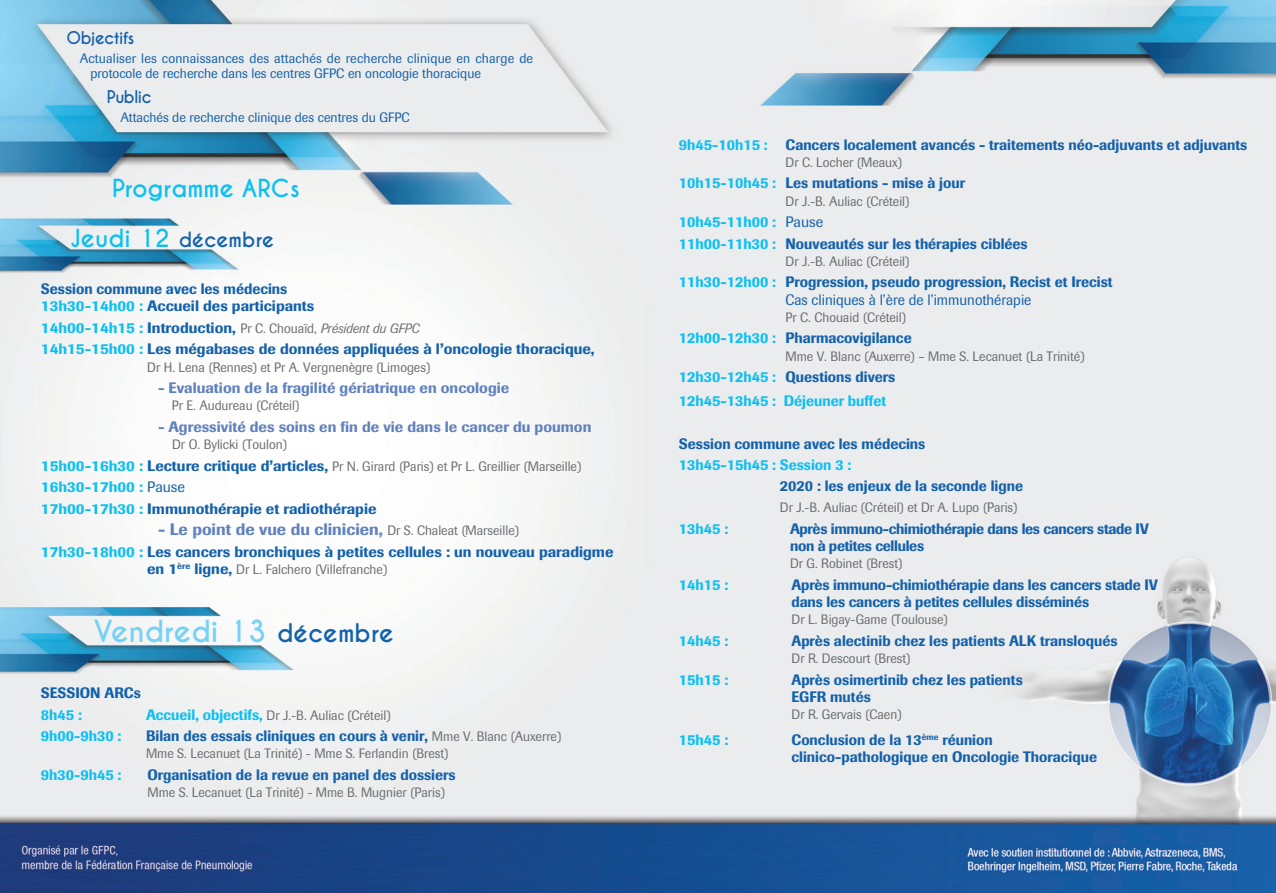
<style>
.page{position:relative;width:1276px;height:893px;background:#fff}
.page>*{position:absolute;margin:0;border:0;box-sizing:border-box;transform-origin:0 0}
.t1{font:700 28.5px "Caviar Dreams";color:#75d1f6}
.t2{font:700 23.4px "Caviar Dreams";color:#0dbff2}
.t3{font:700 19.65px "Caviar Dreams";color:#1361ab}
.t4{font:500 16.5px "Imago";color:#6081be}
.t5{font:700 16.5px "Caviar Dreams";letter-spacing:-.03em;color:#1361ab}
.t6{font:500 15px/17.2px "Imago";color:#1361ab;scale:.95 1}
.t7{font:500 15px/21.5px "Imago";color:#1361ab}
.t8{font:500 15px/23.7px "Imago";color:#0dbff2;scale:.95 1}
.t9{font:500 15px "Imago";color:#6081be}
.t10{font:500 15px/17.2px "Imago";letter-spacing:-.02em;color:#1361ab;scale:.95 1}
.t11{font:13.5px/21.5px "Imago";color:#6c6d70;scale:.95 1}
.t12{font:13.5px/15px "Imago";color:#1361ab}
.t13{font:italic 13.5px "Imago";color:#6c6d70;scale:.95 1}
.s1{font-size:23.4px;color:#0dbff2}
.s2{color:#0dbff2}
.s3{font-weight:500;font-style:normal;font-size:15px;color:#0dbff2}
.s4{font-weight:500;font-style:normal;font-size:15px;color:#1361ab}
.s5{font-style:normal}
.s6{font-weight:500;font-size:15px;color:#0dbff2}
.s7{font-weight:500;font-size:15px;color:#1361ab}
.s8{font-weight:400}
.s9{font-weight:400;font-size:13.5px;color:#6c6d70}
.s10{font-size:24px;color:#1361ab}
.s11{color:#1361ab}
</style>
<div class="page">
<img style="left:0;top:0;width:1276px;height:893px">
<img style="left:0;top:593px;width:315px;height:81px">
<p class="t5" style="left:66px;top:28px;width:69px">Objectifs</p>
<p class="t12" style="left:90px;top:51px;width:444px;text-indent:-11px">Actualiser les connaissances des attachés de recherche clinique en charge de protocole de recherche dans les centres GFPC en oncologie thoracique</p>
<p class="t5" style="left:107px;top:87px;width:46px">Public</p>
<p class="t12" style="left:120px;top:110px;width:291px">Attachés de recherche clinique des centres du GFPC</p>
<h2 class="t2" style="left:112px;top:174px;width:189px">Programme ARCs</h2>
<h3 class="t3" style="left:70px;top:227px;width:206px"><span class="s1">Jeudi 12</span> décembre</h3>
<p class="t6" style="left:41px;top:280px;width:289px">Session commune avec les médecins<br><span class="s2">13h30-14h00 :</span> Accueil des participants</p>
<p class="t13" style="left:41px;top:320px;width:400px"><span class="s3">14h00-14h15 :</span> <span class="s4">Introduction,</span> <span class="s5">Pr C. Chouaïd,</span> Président du GFPC</p>
<p class="t7" style="left:41px;top:338px;width:555px"><span class="s2">14h15-15h00 :</span> Les mégabases de données appliquées à l’oncologie thoracique,</p>
<p class="t11" style="left:147px;top:356px;width:299px">Dr H. Lena (Rennes) et Pr A. Vergnenègre (Limoges)</p>
<p class="t9" style="left:158px;top:379px;width:353px">- Evaluation de la fragilité gériatrique en oncologie</p>
<p class="t11" style="left:172px;top:395px;width:136px">Pr E. Audureau (Créteil)</p>
<p class="t9" style="left:158px;top:417px;width:435px">- Agressivité des soins en fin de vie dans le cancer du poumon</p>
<p class="t11" style="left:41px;top:434px;width:570px;text-indent:131px">Dr O. Bylicki (Toulon)<br><span class="s6">15h00-16h30 :</span> <span class="s7">Lecture critique d’articles,</span> Pr N. Girard (Paris) et Pr L. Greillier (Marseille)</p>
<p class="t7" style="left:41px;top:476px;width:337px"><span class="s2">16h30-17h00 :</span> <span class="s8">Pause<br></span><span class="s2">17h00-17h30 :</span> Immunothérapie et radiothérapie</p>
<p class="t4" style="left:158px;top:519px;width:362px">- Le point de vue du clinicien, <span class="s9">Dr S. Chaleat (Marseille)</span></p>
<p class="t7" style="left:41px;top:541px;width:574px"><span class="s2">17h30-18h00 :</span> Les cancers bronchiques à petites cellules : un nouveau paradigme</p>
<p class="t11" style="left:147px;top:558px;width:254px"><span class="s7">en 1</span><sup>ère</sup> <span class="s7">ligne,</span> Dr L. Falchero (Villefranche)</p>
<h1 class="t1" style="left:94px;top:614px;width:302px">Vendredi 13 <span class="s10">décembre</span></h1>
<p class="t6" style="left:41px;top:684px;width:107px">SESSION ARCs</p>
<p class="t8" style="left:41px;top:702px;width:45px">8h45 :</p>
<p class="t11" style="left:146px;top:704px;width:259px"><span class="s6">Accueil, objectifs,</span> Dr J.-B. Auliac (Créteil)</p>
<p class="t8" style="left:41px;top:724px;width:86px">9h00-9h30 :</p>
<p class="t6" style="left:146px;top:727px;width:438px">Bilan des essais cliniques en cours à venir, <span class="s9">Mme V. Blanc (Auxerre)</span></p>
<p class="t11" style="left:146px;top:743px;width:320px">Mme S. Lecanuet (La Trinité) - Mme S. Ferlandin (Brest)</p>
<p class="t8" style="left:41px;top:763px;width:86px">9h30-9h45 :</p>
<p class="t6" style="left:147px;top:766px;width:326px">Organisation de la revue en panel des dossiers</p>
<p class="t11" style="left:147px;top:782px;width:315px">Mme S. Lecanuet (La Trinité) - Mme B. Mugnier (Paris)</p>
<p class="t6" style="left:679px;top:136px;width:600px"><span class="s2">9h45-10h15 :</span> Cancers localement avancés - traitements néo-adjuvants et adjuvants</p>
<p class="t11" style="left:785px;top:151px;width:124px">Dr C. Locher (Meaux)</p>
<p class="t6" style="left:679px;top:174px;width:303px"><span class="s2">10h15-10h45 :</span> Les mutations - mise à jour</p>
<p class="t11" style="left:785px;top:190px;width:132px">Dr J.-B. Auliac (Créteil)</p>
<p class="t6" style="left:679px;top:211px;width:369px;line-height:21.5px"><span class="s2">10h45-11h00 :</span> <span class="s8">Pause<br></span><span class="s2">11h00-11h30 :</span> Nouveautés sur les thérapies ciblées</p>
<p class="t11" style="left:785px;top:250px;width:132px">Dr J.-B. Auliac (Créteil)</p>
<p class="t6" style="left:785px;top:273px;width:346px;text-indent:-107px"><span class="s2">11h30-12h00 :</span> Progression, pseudo progression, Recist et Irecist<br><span class="s8">Cas cliniques à l’ère de l’immunothérapie</span></p>
<p class="t11" style="left:785px;top:306px;width:128px">Pr C. Chouaid (Créteil)</p>
<p class="t6" style="left:679px;top:329px;width:246px"><span class="s2">12h00-12h30 :</span> Pharmacovigilance</p>
<p class="t11" style="left:785px;top:345px;width:316px">Mme V. Blanc (Auxerre) – Mme S. Lecanuet (La Trinité)</p>
<p class="t8" style="left:679px;top:365px;width:229px">12h30-12h45 : <span class="s11">Questions divers<br></span>12h45-13h45 : Déjeuner buffet</p>
<p class="t6" style="left:679px;top:435px;width:261px">Session commune avec les médecins</p>
<p class="t8" style="left:679px;top:453px;width:183px">13h45-15h45 : Session 3 :</p>
<p class="t6" style="left:780px;top:477px;width:257px">2020 : les enjeux de la seconde ligne</p>
<p class="t11" style="left:780px;top:497px;width:252px">Dr J.-B. Auliac (Créteil) et Dr A. Lupo (Paris)</p>
<p class="t8" style="left:679px;top:517px;width:53px">13h45 :</p>
<p class="t10" style="left:790px;top:520px;width:379px">Après immuno-chimiothérapie dans les cancers stade IV non à petites cellules</p>
<p class="t11" style="left:790px;top:553px;width:120px">Dr G. Robinet (Brest)</p>
<p class="t8" style="left:679px;top:573px;width:53px">14h15 :</p>
<p class="t6" style="left:791px;top:576px;width:387px">Après immuno-chimiothérapie dans les cancers stade IV dans les cancers à petites cellules disséminés</p>
<p class="t11" style="left:791px;top:609px;width:166px">Dr L. Bigay-Game (Toulouse)</p>
<p class="t8" style="left:679px;top:629px;width:53px">14h45 :</p>
<p class="t6" style="left:791px;top:632px;width:345px">Après alectinib chez les patients ALK transloqués</p>
<p class="t11" style="left:791px;top:648px;width:127px">Dr R. Descourt (Brest)</p>
<p class="t8" style="left:679px;top:667px;width:53px">15h15 :</p>
<p class="t6" style="left:791px;top:671px;width:245px">Après osimertinib chez les patients<br>EGFR mutés</p>
<p class="t11" style="left:791px;top:704px;width:117px">Dr R. Gervais (Caen)</p>
<p class="t8" style="left:679px;top:728px;width:53px">15h45 :</p>
<p class="t6" style="left:791px;top:731px;width:323px">Conclusion de la 13<sup>ème</sup> réunion clinico-pathologique en Oncologie Thoracique</p>
</div>
